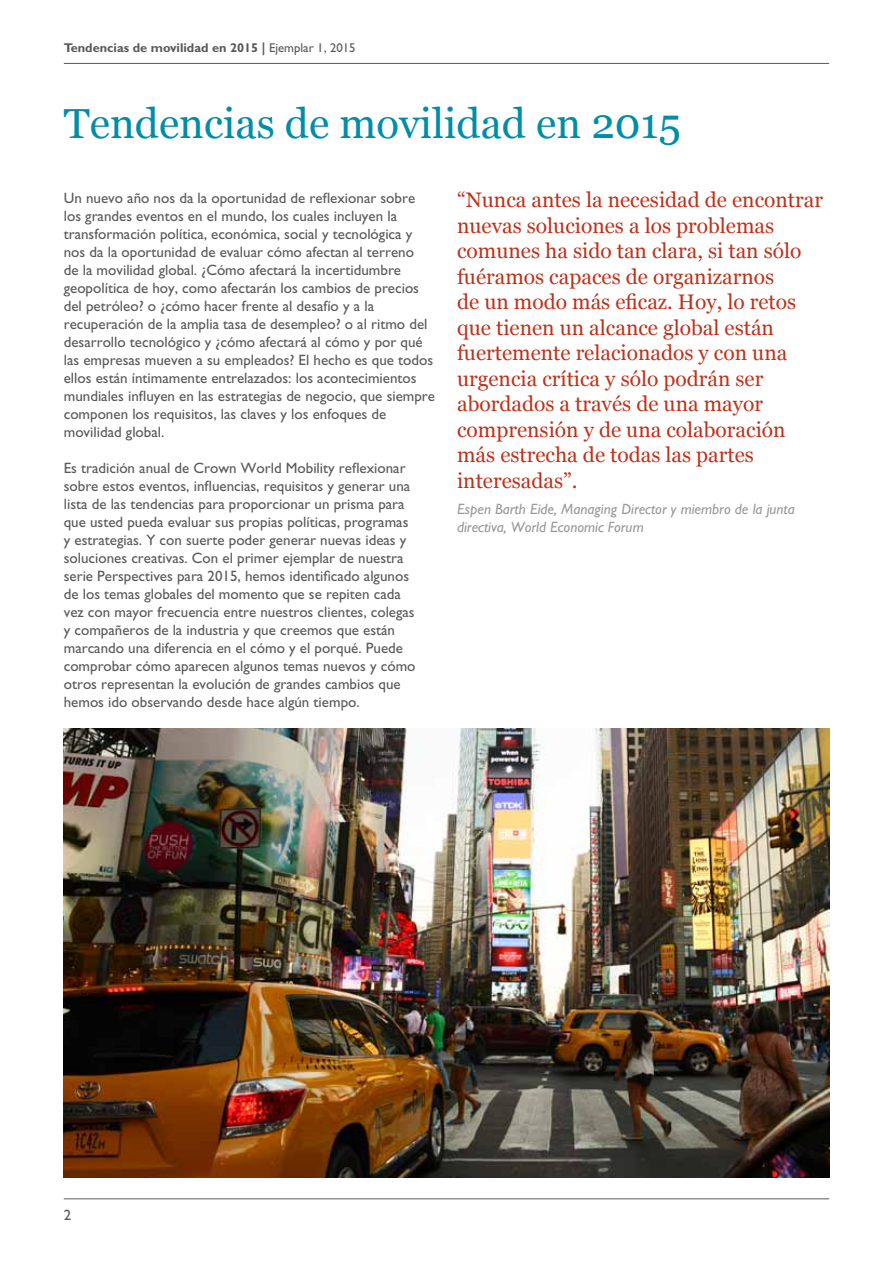
<style>
.page{position:relative;width:893px;height:1263px;background:#fff}
.page>*{position:absolute;margin:0;border:0;box-sizing:border-box;transform-origin:0 0}
.t1{font:42px "Georgia";color:#008da8}
.t2{font:21px/25.5px "Georgia";color:#c0311a}
.t3{font:15px/18px "Gill Sans";color:#58595b}
.t4{font:italic 15px/18px "Gill Sans";color:#97999c}
.t5{font:700 12.75px "Gill Sans";color:#58595b}
.s1{font-weight:400}
</style>
<div class="page">
<hr style="left:64px;top:63px;width:765px;height:1px;background:#58595b">
<hr style="left:64px;top:1198px;width:765px;height:1px;background:#58595b">
<img style="left:64px;top:728px;width:765px;height:450px">
<p class="t5" style="left:64px;top:40px;width:293px">Tendencias de movilidad en 2015 | <span class="s1">Ejemplar 1, 2015</span></p>
<h1 class="t1" style="left:64px;top:98px;width:619px">Tendencias de movilidad en 2015</h1>
<p class="t3" style="left:64px;top:189px;width:373px">Un nuevo año nos da la oportunidad de reflexionar sobre los grandes eventos en el mundo, los cuales incluyen la transformación política, económica, social y tecnológica y nos da la oportunidad de evaluar cómo afectan al terreno<br>de la movilidad global. ¿Cómo afectará la incertidumbre geopolítica de hoy, como afectarán los cambios de precios del petróleo? o ¿cómo hacer frente al desafío y a la recuperación de la amplia tasa de desempleo? o al ritmo del desarrollo tecnológico y ¿cómo afectará al cómo y por qué las empresas mueven a su empleados? El hecho es que todos ellos están íntimamente entrelazados: los acontecimientos mundiales influyen en las estrategias de negocio, que siempre componen los requisitos, las claves y los enfoques de movilidad global.</p>
<p class="t3" style="left:64px;top:459px;width:353px">Es tradición anual de Crown World Mobility reflexionar sobre estos eventos, influencias, requisitos y generar una lista de las tendencias para proporcionar un prisma para que usted pueda evaluar sus propias políticas, programas y estrategias. Y con suerte poder generar nuevas ideas y soluciones creativas. Con el primer ejemplar de nuestra serie Perspectives para 2015, hemos identificado algunos de los temas globales del momento que se repiten cada vez con mayor frecuencia entre nuestros clientes, colegas y compañeros de la industria y que creemos que están marcando una diferencia en el cómo y el porqué. Puede comprobar cómo aparecen algunos temas nuevos y cómo otros representan la evolución de grandes cambios que hemos ido observando desde hace algún tiempo.</p>
<p class="t2" style="left:457px;top:188px;width:367px">“Nunca antes la necesidad de encontrar nuevas soluciones a los problemas comunes ha sido tan clara, si tan sólo fuéramos capaces de organizarnos<br>de un modo más eficaz. Hoy, lo retos que tienen un alcance global están fuertemente relacionados y con una urgencia crítica y sólo podrán ser abordados a través de una mayor comprensión y de una colaboración más estrecha de todas las partes interesadas”.</p>
<p class="t4" style="left:457px;top:500px;width:339px">Espen Barth Eide, Managing Director y miembro de la junta directiva, World Economic Forum</p>
<p class="t3" style="left:64px;top:1206px;width:9px">2</p>
</div>
